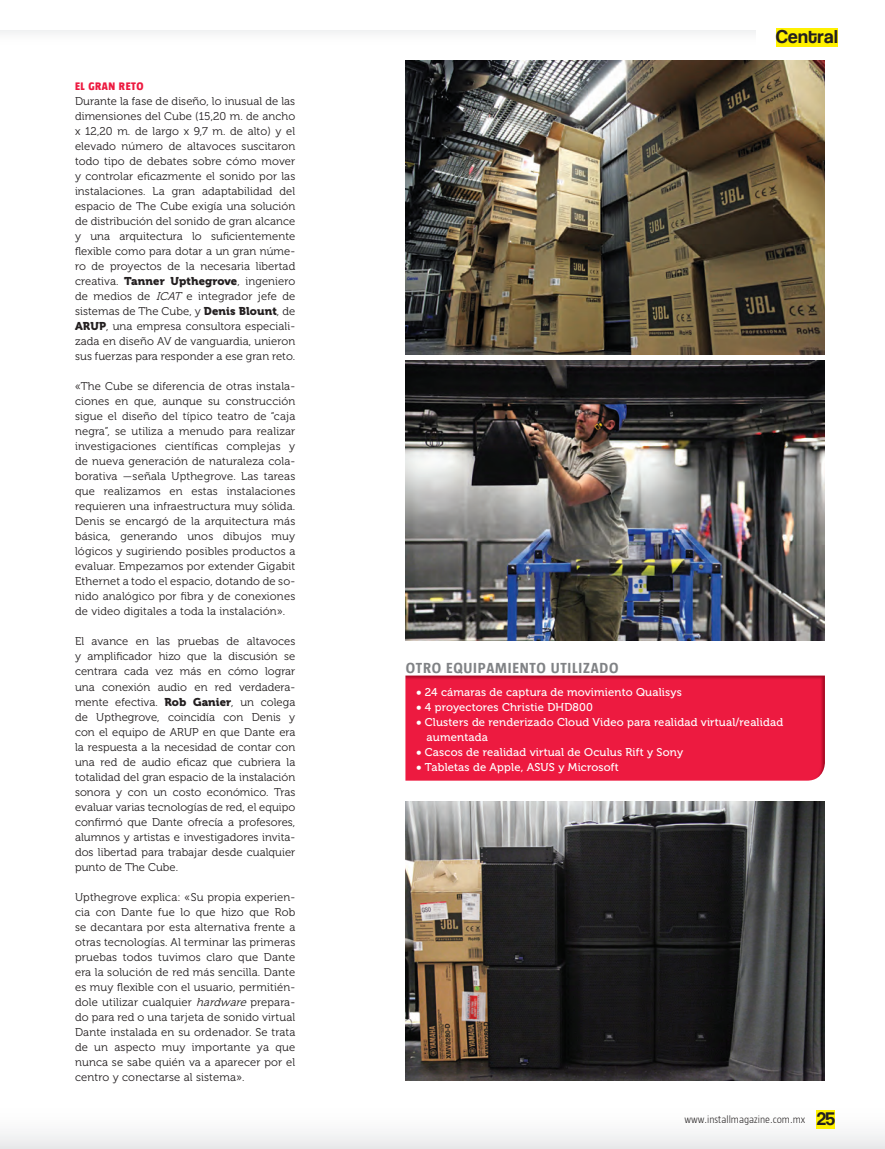
<style>
.page{position:relative;width:885px;height:1149px;background:#fff}
.page>*{position:absolute;margin:0;border:0;box-sizing:border-box;transform-origin:0 0}
.t1{font:18px "Coolvetica";letter-spacing:.03em;color:#231f20}
.t2{font:700 15px "Taz";letter-spacing:.05em;color:#808285}
.t3{font:11.25px/15px "Museo 300";letter-spacing:.01em;color:#231f20;text-align:justify}
.t4{font:11.25px/15px "Museo 500";letter-spacing:.015em;color:#fff}
.t5{font:800 11.25px "Taz";letter-spacing:.05em;color:#ed1a40}
.t6{font:300 10.5px "Taz";color:#231f20}
.s1{font-family:"Museo 900"}
.s2{font-style:italic}
.s3{font-family:"Coolvetica";font-weight:400;font-size:18px}
</style>
<div class="page">
<div style="left:405px;top:675px;width:419px;height:105px;background:#ed1a40"></div>
<img style="left:405px;top:60px;width:419px;height:294px">
<img style="left:405px;top:801px;width:419px;height:279px">
<img style="left:405px;top:360px;width:419px;height:279px">
<div style="left:0;top:1095px;width:884px;height:53px;background:linear-gradient(to bottom,#fff,#edeeef)"></div>
<div style="left:0;top:30px;width:755px;height:15px;background:#fafafa"></div>
<div style="left:775px;top:29px;width:62px;height:18px;background:#fff101"></div>
<div style="left:816px;top:1110px;width:19px;height:18px;background:#fff101"></div>
<p class="t5" style="left:75px;top:80px;width:70px">EL GRAN RETO</p>
<p class="t3" style="left:75px;top:94px;width:222px">Durante la fase de diseño, lo inusual de las dimensiones del Cube (15,20 m. de ancho x 12,20 m. de largo x 9,7 m. de alto) y el elevado número de altavoces suscitaron todo tipo de debates sobre cómo mover y controlar eficazmente el sonido por las instalaciones. La gran adaptabilidad del espacio de The Cube exigía una solución de distribución del sonido de gran alcance y una arquitectura lo suficientemente flexible como para dotar a un gran núme&shy;ro de proyectos de la necesaria libertad creativa. <span class="s1">Tanner Upthegrove</span>, ingeniero de medios de <span class="s2">ICAT</span> e integrador jefe de sistemas de The Cube, y <span class="s1">Denis Blount</span>, de <span class="s1">ARUP</span>, una empresa consultora especiali&shy;zada en diseño AV de vanguardia, unieron sus fuerzas para responder a ese gran reto.</p>
<p class="t3" style="left:75px;top:379px;width:222px">«The Cube se diferencia de otras instala&shy;ciones en que, aunque su construcción sigue el diseño del típico teatro de “caja negra”, se utiliza a menudo para realizar investigaciones científicas complejas y de nueva generación de naturaleza cola&shy;borativa —señala Upthegrove. Las tareas que realizamos en estas instalaciones requieren una infraestructura muy sólida.<br>Denis se encargó de la arquitectura más básica, generando unos dibujos muy lógicos y sugiriendo posibles productos a evaluar. Empezamos por extender Gigabit Ethernet a todo el espacio, dotando de so&shy;nido analógico por fibra y de conexiones de video digitales a toda la instalación».</p>
<p class="t3" style="left:75px;top:634px;width:222px">El avance en las pruebas de altavoces y amplificador hizo que la discusión se centrara cada vez más en cómo lograr una conexión audio en red verdadera&shy;mente efectiva. <span class="s1">Rob Ganier</span>, un colega de Upthegrove, coincidía con Denis y con el equipo de ARUP en que Dante era la respuesta a la necesidad de contar con una red de audio eficaz que cubriera la totalidad del gran espacio de la instalación sonora y con un costo económico. Tras evaluar varias tecnologías de red, el equipo confirmó que Dante ofrecía a profesores, alumnos y artistas e investigadores invita&shy;dos libertad para trabajar desde cualquier punto de The Cube.</p>
<p class="t3" style="left:75px;top:889px;width:222px">Upthegrove explica: «Su propia experien&shy;cia con Dante fue lo que hizo que Rob se decantara por esta alternativa frente a otras tecnologías. Al terminar las primeras pruebas todos tuvimos claro que Dante era la solución de red más sencilla. Dante es muy flexible con el usuario, permitién&shy;dole utilizar cualquier <span class="s2">hardware</span> prepara&shy;do para red o una tarjeta de sonido virtual Dante instalada en su ordenador. Se trata de un aspecto muy importante ya que nunca se sabe quién va a aparecer por el centro y conectarse al sistema».</p>
<h1 class="t1" style="left:775px;top:27px;width:63px">Central</h1>
<h2 class="t2" style="left:405px;top:659px;width:214px">OTRO EQUIPAMIENTO UTILIZADO</h2>
<p class="t4" style="left:416px;top:684px;width:267px"><span class="s1">•</span> 24 cámaras de captura de movimiento Qualisys</p>
<p class="t4" style="left:416px;top:699px;width:178px"><span class="s1">•</span> 4 proyectores Christie DHD800</p>
<p class="t4" style="left:426px;top:714px;width:358px;text-indent:-10px"><span class="s1">•</span> Clusters de renderizado Cloud Video para realidad virtual/realidad aumentada</p>
<p class="t4" style="left:416px;top:744px;width:268px"><span class="s1">•</span> Cascos de realidad virtual de Oculus Rift y Sony</p>
<p class="t4" style="left:416px;top:759px;width:204px"><span class="s1">•</span> Tabletas de Apple, ASUS y Microsoft</p>
<p class="t6" style="left:684px;top:1113px;width:152px">www.installmagazine.com.mx <span class="s3">25</span></p>
</div>
